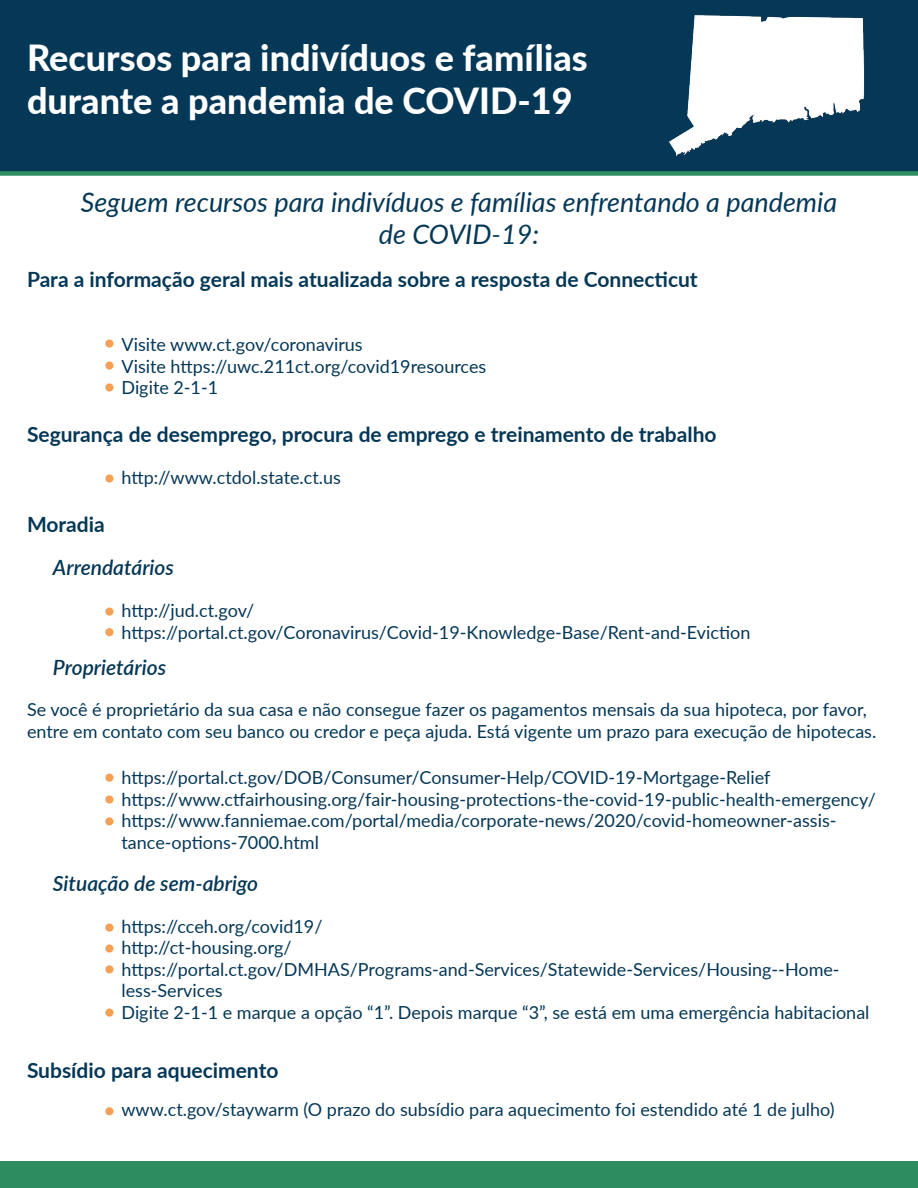
<style>
.page{position:relative;width:918px;height:1188px;background:#fff}
.page>*{position:absolute;margin:0;border:0;box-sizing:border-box;transform-origin:0 0}
.t1{font:800 36px/43.2px "Lato";color:#fff}
.t2{font:italic 27px/32.4px "Lato";color:#053756;text-align:center}
.t3{font:700 21px "Lato";color:#053756}
.t4{font:italic 600 21px "Lato";color:#053756}
.t5{font:18px/21.6px "Lato";color:#053756}
</style>
<div class="page">
<div style="left:0;top:0;width:918px;height:175px;background:#053756"></div>
<div style="left:105px;top:340px;width:8px;height:8px;background:#f6a053;border-radius:50%"></div>
<div style="left:105px;top:474px;width:8px;height:9px;background:#f6a053;border-radius:50%"></div>
<div style="left:105px;top:361px;width:8px;height:9px;background:#f6a053;border-radius:50%"></div>
<div style="left:105px;top:383px;width:8px;height:9px;background:#f6a053;border-radius:50%"></div>
<div style="left:105px;top:608px;width:8px;height:8px;background:#f6a053;border-radius:50%"></div>
<div style="left:105px;top:628px;width:8px;height:8px;background:#f6a053;border-radius:50%"></div>
<div style="left:105px;top:774px;width:8px;height:8px;background:#f6a053;border-radius:50%"></div>
<div style="left:105px;top:795px;width:8px;height:9px;background:#f6a053;border-radius:50%"></div>
<div style="left:105px;top:817px;width:8px;height:9px;background:#f6a053;border-radius:50%"></div>
<div style="left:105px;top:924px;width:8px;height:8px;background:#f6a053;border-radius:50%"></div>
<div style="left:105px;top:965px;width:8px;height:8px;background:#f6a053;border-radius:50%"></div>
<div style="left:105px;top:944px;width:8px;height:9px;background:#f6a053;border-radius:50%"></div>
<div style="left:105px;top:1107px;width:8px;height:8px;background:#f6a053;border-radius:50%"></div>
<div style="left:0;top:171px;width:918px;height:5px;background:#2d8d60"></div>
<div style="left:105px;top:1009px;width:8px;height:8px;background:#f6a053;border-radius:50%"></div>
<div style="left:0;top:1161px;width:918px;height:27px;background:#2d8d60"></div>
<img style="left:668px;top:15px;width:197px;height:142px">
<h1 class="t1" style="left:27px;top:35px;width:562px">Recursos para indivíduos e famílias durante a pandemia de COVID-19</h1>
<h2 class="t2" style="left:81px;top:185px;width:758px">Seguem recursos para indivíduos e famílias enfrentando a pandemia de COVID-19:</h2>
<p class="t3" style="left:27px;top:263px;width:672px">Para a informação geral mais atualizada sobre a resposta de Connecticut</p>
<p class="t5" style="left:122px;top:333px;width:366px">Visite www.ct.gov/coronavirus<br>Visite https://uwc.211ct.org/covid19resources<br>Digite 2-1-1</p>
<p class="t3" style="left:27px;top:419px;width:691px">Segurança de desemprego, procura de emprego e treinamento de trabalho</p>
<p class="t5" style="left:122px;top:466px;width:221px">http://www.ctdol.state.ct.us</p>
<p class="t3" style="left:27px;top:509px;width:79px">Moradia</p>
<p class="t4" style="left:53px;top:552px;width:123px">Arrendatários</p>
<p class="t5" style="left:122px;top:599px;width:630px">http://jud.ct.gov/ https://portal.ct.gov/Coronavirus/Covid-19-Knowledge-Base/Rent-and-Eviction</p>
<p class="t4" style="left:53px;top:652px;width:115px">Proprietários</p>
<p class="t5" style="left:27px;top:698px;width:851px">Se você é proprietário da sua casa e não consegue fazer os pagamentos mensais da sua hipoteca, por favor, entre em contato com seu banco ou credor e peça ajuda. Está vigente um prazo para execução de hipotecas.</p>
<p class="t5" style="left:122px;top:766px;width:756px">https://portal.ct.gov/DOB/Consumer/Consumer-Help/COVID-19-Mortgage-Relief https://www.ctfairhousing.org/fair-housing-protections-the-covid-19-public-health-emergency/ https://www.fanniemae.com/portal/media/corporate-news/2020/covid-homeowner-assis&shy;tance-options-7000.html</p>
<p class="t4" style="left:53px;top:868px;width:207px">Situação de sem-abrigo</p>
<p class="t5" style="left:122px;top:914px;width:750px">https://cceh.org/covid19/<br>http://ct-housing.org/ https://portal.ct.gov/DMHAS/Programs-and-Services/Statewide-Services/Housing--Home&shy;less-Services<br>Digite 2-1-1 e marque a opção “1”. Depois marque “3”, se está em uma emergência habitacional</p>
<p class="t3" style="left:27px;top:1055px;width:253px">Subsídio para aquecimento</p>
<p class="t5" style="left:122px;top:1098px;width:715px">www.ct.gov/staywarm (O prazo do subsídio para aquecimento foi estendido até 1 de julho)</p>
</div>
